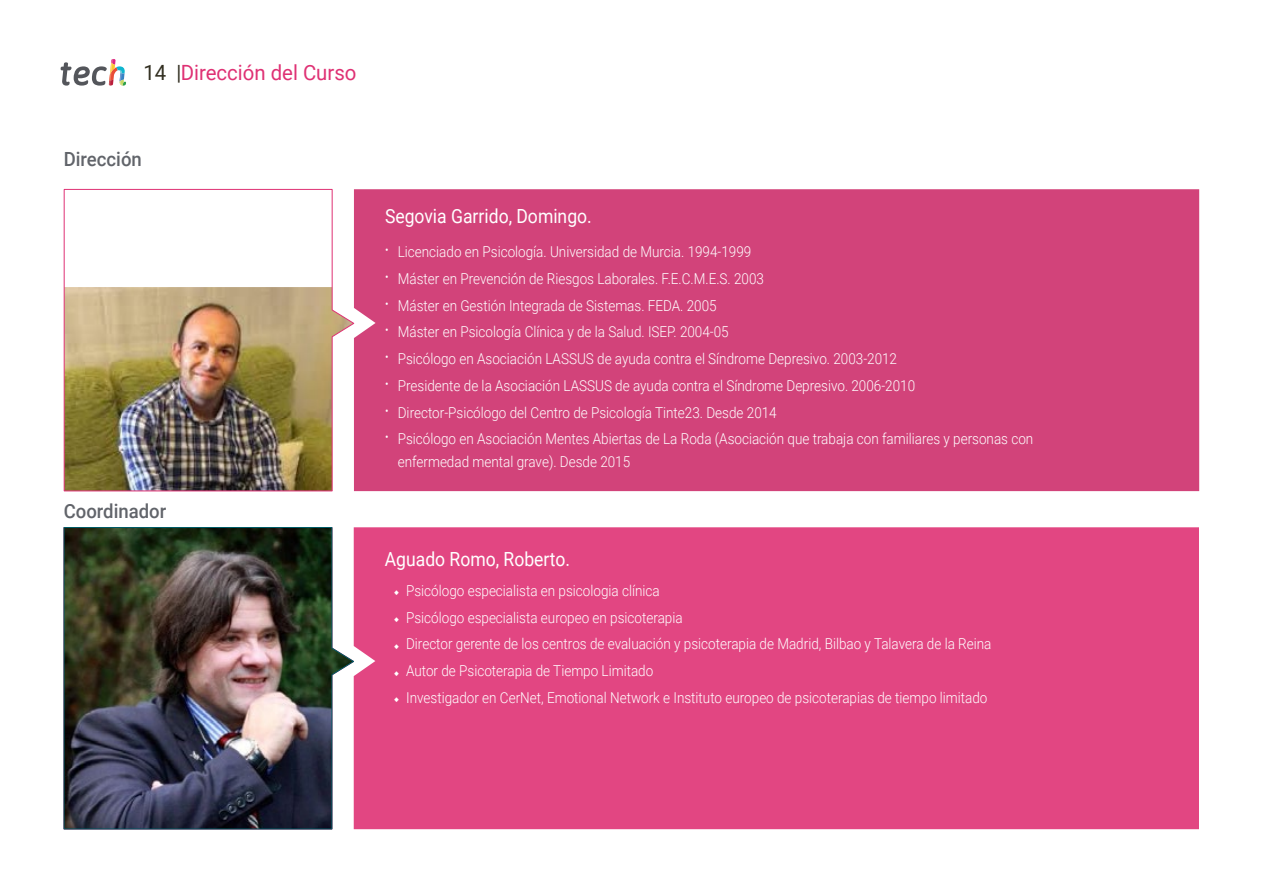
<style>
.page{position:relative;width:1263px;height:893px;background:#fff}
.page>*{position:absolute;margin:0;border:0;box-sizing:border-box;transform-origin:0 0}
.t1{font:21px "Roboto";color:#df3174}
.t2{font:19.5px "Roboto";color:#fff;scale:.9 1}
.t3{font:500 19.5px "Roboto";color:#61646a;scale:.95 1}
.t4{font:300 15px/26.7px "Roboto";color:#fff;scale:.9 1}
.s1{color:#312e20}
</style>
<div class="page">
<div style="left:354px;top:189px;width:845px;height:302px;background:#d2437a"></div>
<div style="left:354px;top:527px;width:845px;height:302px;background:#e24682"></div>
<img style="left:64px;top:527px;width:290px;height:302px">
<img style="left:64px;top:189px;width:290px;height:302px">
<svg style="left:61px;top:59px;width:65px;height:27px"></svg>
<svg style="left:394px;top:591px;width:5px;height:5px"></svg>
<svg style="left:394px;top:617px;width:5px;height:5px"></svg>
<svg style="left:394px;top:644px;width:5px;height:5px"></svg>
<svg style="left:394px;top:671px;width:5px;height:5px"></svg>
<svg style="left:394px;top:698px;width:5px;height:5px"></svg>
<h1 class="t1" style="left:144px;top:57px;width:214px"><span class="s1">14 |</span> Dirección del Curso</h1>
<h2 class="t3" style="left:64px;top:145px;width:84px">Dirección</h2>
<h2 class="t3" style="left:64px;top:497px;width:109px">Coordinador</h2>
<h2 class="t2" style="left:385px;top:202px;width:231px">Segovia Garrido, Domingo.</h2>
<p class="t4" style="left:385px;top:238px;width:408px"><sup>•</sup> Licenciado en Psicología. Universidad de Murcia. 1994-1999</p>
<p class="t4" style="left:385px;top:265px;width:423px"><sup>•</sup> Máster en Prevención de Riesgos Laborales. F.E.C.M.E.S. 2003</p>
<p class="t4" style="left:385px;top:291px;width:370px"><sup>•</sup> Máster en Gestión Integrada de Sistemas. FEDA. 2005</p>
<p class="t4" style="left:385px;top:318px;width:383px"><sup>•</sup> Máster en Psicología Clínica y de la Salud. ISEP. 2004-05</p>
<p class="t4" style="left:385px;top:345px;width:570px"><sup>•</sup> Psicólogo en Asociación LASSUS de ayuda contra el Síndrome Depresivo. 2003-2012</p>
<p class="t4" style="left:385px;top:372px;width:590px"><sup>•</sup> Presidente de la Asociación LASSUS de ayuda contra el Síndrome Depresivo. 2006-2010</p>
<p class="t4" style="left:385px;top:398px;width:437px"><sup>•</sup> Director-Psicólogo del Centro de Psicología Tinte23. Desde 2014</p>
<p class="t4" style="left:398px;top:427px;width:708px;line-height:22.5px;text-indent:-13px"><sup>•</sup> Psicólogo en Asociación Mentes Abiertas de La Roda (Asociación que trabaja con familiares y personas con enfermedad mental grave). Desde 2015</p>
<h2 class="t2" style="left:385px;top:546px;width:207px">Aguado Romo, Roberto.</h2>
<p class="t4" style="left:406px;top:577px;width:652px">Psicólogo especialista en psicologia clínica<br>Psicólogo especialista europeo en psicoterapia<br>Director gerente de los centros de evaluación y psicoterapia de Madrid, Bilbao y Talavera de la Reina Autor de Psicoterapia de Tiempo Limitado<br>Investigador en CerNet, Emotional Network e Instituto europeo de psicoterapias de tiempo limitado</p>
</div>
